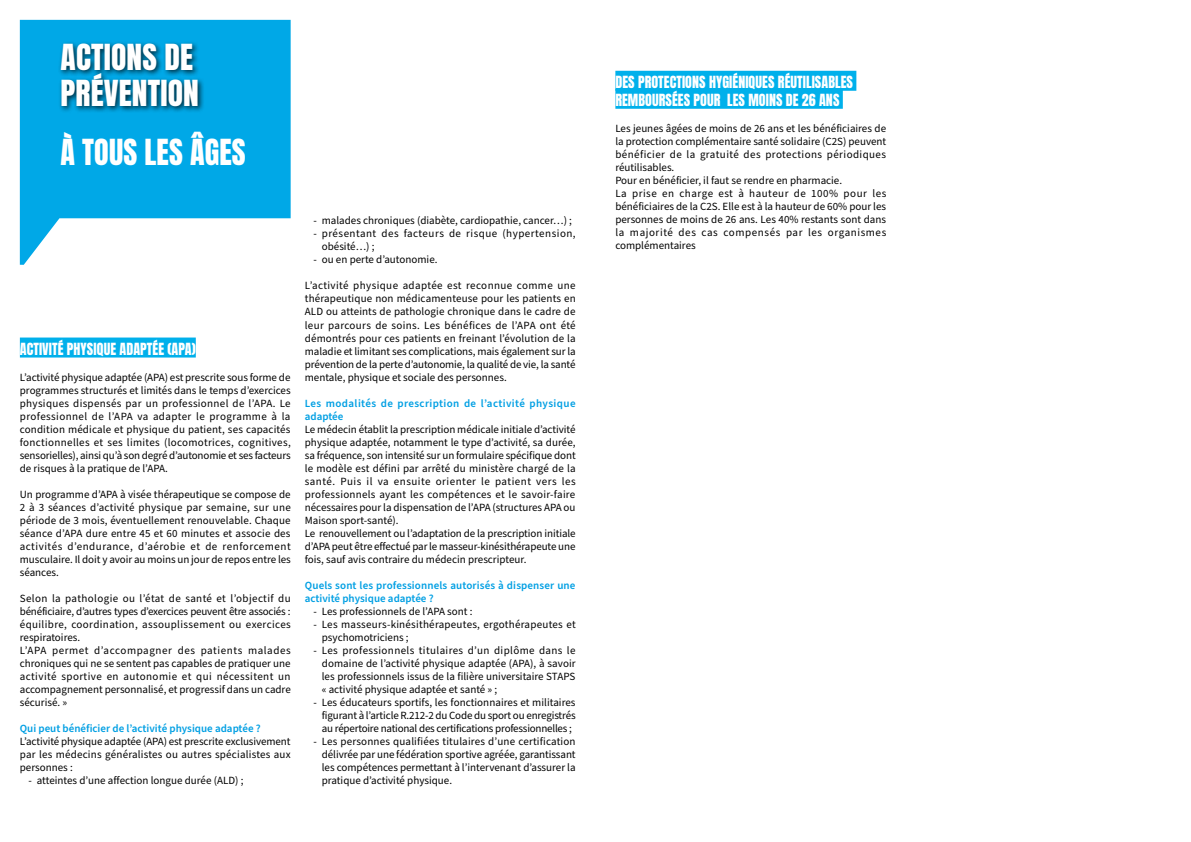
<style>
.page{position:relative;width:1191px;height:842px;background:#fff}
.page>*{position:absolute;margin:0;border:0;box-sizing:border-box;transform-origin:0 0}
.t1{font:30px/36px "Anton";letter-spacing:.005em;color:#fff;scale:1.05 1}
.t2{font:30px "Anton";letter-spacing:.005em;color:#fff}
.t3{font:14px/18px "Anton";letter-spacing:.005em;color:#fff}
.t4{font:11px/13px "Source Sans Pro";color:#000;text-align:justify}
.t5{font:600 11px/13px "Source Sans Pro";letter-spacing:.01em;color:#009fe3}
.t6{font:11px/13px "Source Sans Pro";letter-spacing:.02em;color:#000}
.t7{font:11px/13px "Source Sans Pro";letter-spacing:.045em;color:#000}
.t8{font:600 11px/13px "Source Sans Pro";letter-spacing:.035em;color:#009fe3}
</style>
<div class="page">
<svg style="left:20px;top:20px;width:271px;height:245px;fill:#00a8e7"></svg>
<div style="left:58px;top:41px;width:147px;height:73px;background:#000;opacity:.75"></div>
<div style="left:615px;top:71px;width:241px;height:20px;background:#00b0eb"></div>
<div style="left:615px;top:89px;width:228px;height:20px;background:#00b0eb"></div>
<div style="left:20px;top:337px;width:176px;height:20px;background:#00b0eb"></div>
<h1 class="t1" style="left:61px;top:42px;width:133px">ACTIONS DE<br>PRÉVENTION</h1>
<h1 class="t2" style="left:61px;top:137px;width:187px">À TOUS LES ÂGES</h1>
<p class="t3" style="left:20px;top:341px;width:177px">ACTIVITÉ PHYSIQUE ADAPTÉE (APA)</p>
<p class="t4" style="left:20px;top:371px;width:272px">L’activité physique adaptée (APA) est prescrite sous forme de programmes structurés et limités dans le temps d’exercices physiques dispensés par un professionnel de l’APA. Le professionnel de l’APA va adapter le programme à la condition médicale et physique du patient, ses capacités fonctionnelles et ses limites (locomotrices, cognitives, sensorielles), ainsi qu’à son degré d’autonomie et ses facteurs de risques à la pratique de l’APA.</p>
<p class="t4" style="left:20px;top:488px;width:272px">Un programme d’APA à visée thérapeutique se compose de 2 à 3 séances d’activité physique par semaine, sur une période de 3 mois, éventuellement renouvelable. Chaque séance d’APA dure entre 45 et 60 minutes et associe des activités d’endurance, d’aérobie et de renforcement musculaire. Il doit y avoir au moins un jour de repos entre les séances.</p>
<p class="t4" style="left:20px;top:592px;width:272px;text-align:left">Selon la pathologie ou l’état de santé et l’objectif du bénéficiaire, d’autres types d’exercices peuvent être associés : équilibre, coordination, assouplissement ou exercices respiratoires.<br>L’APA permet d’accompagner des patients malades chroniques qui ne se sentent pas capables de pratiquer une activité sportive en autonomie et qui nécessitent un accompagnement personnalisé, et progressif dans un cadre sécurisé. »</p>
<p class="t5" style="left:20px;top:722px;width:242px">Qui peut bénéficier de l’activité physique adaptée ?</p>
<p class="t4" style="left:20px;top:735px;width:272px">L’activité physique adaptée (APA) est prescrite exclusivement par les médecins généralistes ou autres spécialistes aux personnes :</p>
<p class="t4" style="left:28px;top:774px;width:217px">- atteintes d’une affection longue durée (ALD) ;</p>
<p class="t4" style="left:313px;top:215px;width:260px">- malades chroniques (diabète, cardiopathie, cancer…) ;</p>
<p class="t7" style="left:322px;top:228px;width:255px;text-indent:-9px">- présentant des facteurs de risque (hypertension, obésité…) ;</p>
<p class="t4" style="left:313px;top:254px;width:126px">- ou en perte d’autonomie.</p>
<p class="t4" style="left:305px;top:280px;width:272px">L’activité physique adaptée est reconnue comme une thérapeutique non médicamenteuse pour les patients en ALD ou atteints de pathologie chronique dans le cadre de leur parcours de soins. Les bénéfices de l’APA ont été démontrés pour ces patients en freinant l’évolution de la maladie et limitant ses complications, mais également sur la prévention de la perte d’autonomie, la qualité de vie, la santé mentale, physique et sociale des personnes.</p>
<p class="t8" style="left:305px;top:397px;width:272px">Les modalités de prescription de l’activité physique adaptée</p>
<p class="t4" style="left:305px;top:423px;width:272px;text-align:left">Le médecin établit la prescription médicale initiale d’activité physique adaptée, notamment le type d’activité, sa durée, sa fréquence, son intensité sur un formulaire spécifique dont le modèle est défini par arrêté du ministère chargé de la santé. Puis il va ensuite orienter le patient vers les professionnels ayant les compétences et le savoir-faire nécessaires pour la dispensation de l’APA (structures APA ou Maison sport-santé).<br>Le renouvellement ou l’adaptation de la prescription initiale d’APA peut être effectué par le masseur-kinésithérapeute une fois, sauf avis contraire du médecin prescripteur.</p>
<p class="t5" style="left:305px;top:579px;width:272px">Quels sont les professionnels autorisés à dispenser une activité physique adaptée ?</p>
<p class="t4" style="left:313px;top:605px;width:161px">- Les professionnels de l’APA sont :</p>
<p class="t6" style="left:322px;top:618px;width:255px;text-indent:-9px">- Les masseurs-kinésithérapeutes, ergothérapeutes et psychomotriciens ;</p>
<p class="t4" style="left:322px;top:644px;width:255px;text-indent:-9px">- Les professionnels titulaires d’un diplôme dans le domaine de l’activité physique adaptée (APA), à savoir les professionnels issus de la filière universitaire STAPS « activité physique adaptée et santé » ;</p>
<p class="t4" style="left:322px;top:696px;width:255px;text-indent:-9px">- Les éducateurs sportifs, les fonctionnaires et militaires figurant à l’article R.212-2 du Code du sport ou enregistrés au répertoire national des certifications professionnelles ;</p>
<p class="t4" style="left:322px;top:735px;width:255px;text-indent:-9px">- Les personnes qualifiées titulaires d’une certification délivrée par une fédération sportive agréée, garantissant les compétences permettant à l’intervenant d’assurer la pratique d’activité physique.</p>
<p class="t3" style="left:615px;top:74px;width:239px">DES PROTECTIONS HYGIÉNIQUES RÉUTILISABLES<br>REMBOURSÉES POUR LES MOINS DE 26 ANS</p>
<p class="t4" style="left:615px;top:122px;width:272px;text-align:left">Les jeunes âgées de moins de 26 ans et les bénéficiaires de la protection complémentaire santé solidaire (C2S) peuvent bénéficier de la gratuité des protections périodiques réutilisables.<br>Pour en bénéficier, il faut se rendre en pharmacie.<br>La prise en charge est à hauteur de 100% pour les bénéficiaires de la C2S. Elle est à la hauteur de 60% pour les personnes de moins de 26 ans. Les 40% restants sont dans la majorité des cas compensés par les organismes complémentaires</p>
</div>
